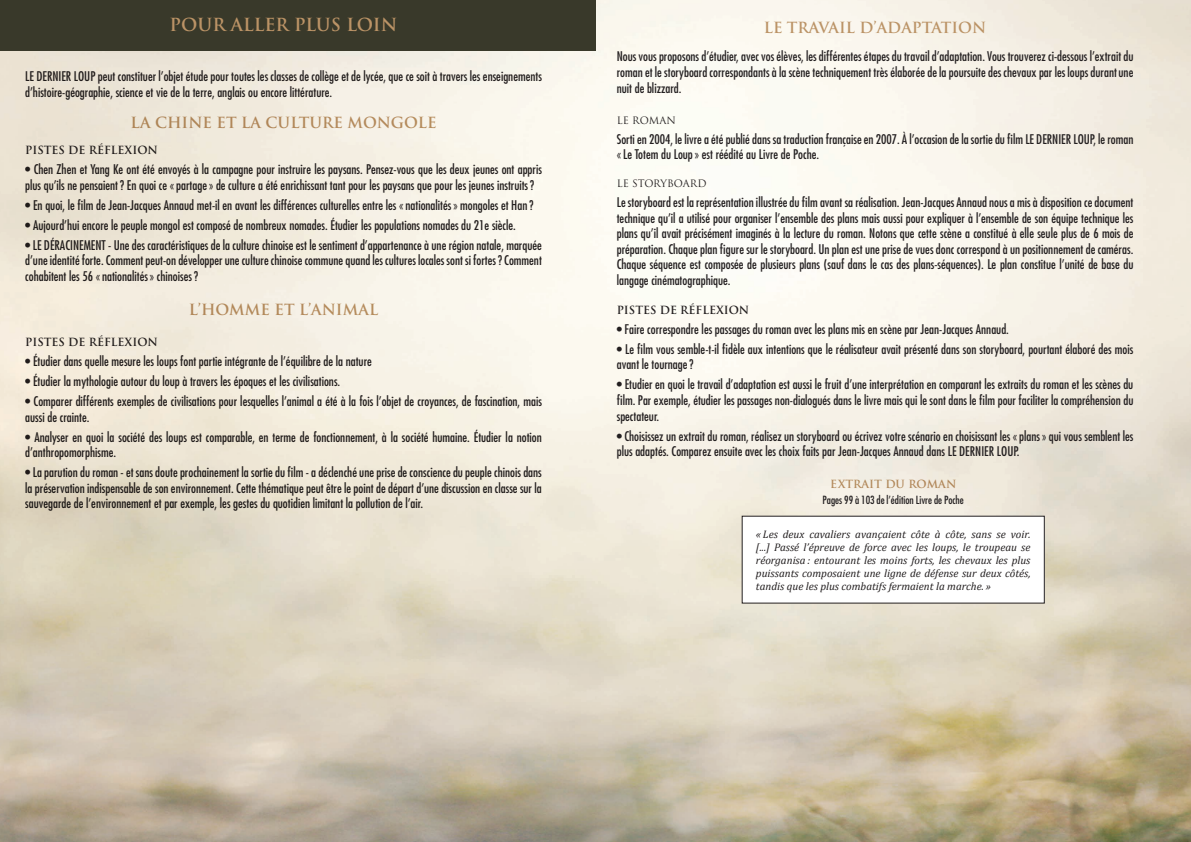
<style>
.page{position:relative;width:1191px;height:842px;background:#fff}
.page>*{position:absolute;margin:0;border:0;box-sizing:border-box;transform-origin:0 0}
.t1{font:700 17.6px "Trajan Pro";color:#bb9366}
.t2{font:700 15px "Trajan Pro";color:#bb9366}
.t3{font:condensed 13px/15.6px "Futura";color:#231f20}
.t4{font:italic 11px/13.2px "Cambria";color:#231f20;text-align:justify}
.t5{font:700 11px "Trajan Pro";color:#231f20}
.t6{font:condensed 11px "Futura";color:#231f20}
.t7{font:700 11px "Trajan Pro";color:#bb9366}
.t8{font:10px "Trajan Pro";color:#231f20}
</style>
<div class="page">
<img style="left:0;top:0;width:1191px;height:842px">
<div style="left:0;top:0;width:595px;height:50px;background:#39392a"></div>
<div style="left:742px;top:516px;width:302px;height:87px;background:#fff"></div>
<p class="t1" style="left:170px;top:14px;width:229px">POUR ALLER PLUS LOIN</p>
<p class="t3" style="left:25px;top:68px;width:518px">LE DERNIER LOUP peut constituer l’objet étude pour toutes les classes de collège et de lycée, que ce soit à travers les enseignements d’histoire-géographie, science et vie de la terre, anglais ou encore littérature.</p>
<p class="t2" style="left:131px;top:113px;width:307px">LA CHINE ET LA CULTURE MONGOLE</p>
<p class="t5" style="left:25px;top:143px;width:134px">PISTES DE RÉFLEXION</p>
<p class="t3" style="left:25px;top:162px;width:518px">• Chen Zhen et Yang Ke ont été envoyés à la campagne pour instruire les paysans. Pensez-vous que les deux jeunes ont appris plus qu’ils ne pensaient? En quoi ce «partage» de culture a été enrichissant tant pour les paysans que pour les jeunes instruits?</p>
<p class="t3" style="left:25px;top:197px;width:510px">• En quoi, le film de Jean-Jacques Annaud met-il en avant les différences culturelles entre les «nationalités» mongoles et Han?</p>
<p class="t3" style="left:25px;top:217px;width:492px">• Aujourd’hui encore le peuple mongol est composé de nombreux nomades. Étudier les populations nomades du 21e siècle.</p>
<p class="t3" style="left:25px;top:237px;width:518px;text-align:justify">• LE DÉRACINEMENT - Une des caractéristiques de la culture chinoise est le sentiment d’appartenance à une région natale, marquée d’une identité forte. Comment peut-on développer une culture chinoise commune quand les cultures locales sont si fortes? Comment cohabitent les 56 «nationalités» chinoises?</p>
<p class="t2" style="left:189px;top:300px;width:191px">L’HOMME ET L’ANIMAL</p>
<p class="t5" style="left:25px;top:335px;width:134px">PISTES DE RÉFLEXION</p>
<p class="t3" style="left:25px;top:353px;width:348px">• Étudier dans quelle mesure les loups font partie intégrante de l’équilibre de la nature</p>
<p class="t3" style="left:25px;top:373px;width:316px">• Étudier la mythologie autour du loup à travers les époques et les civilisations.</p>
<p class="t3" style="left:25px;top:393px;width:518px">• Comparer différents exemples de civilisations pour lesquelles l’animal a été à la fois l’objet de croyances, de fascination, mais aussi de crainte.</p>
<p class="t3" style="left:25px;top:429px;width:518px">• Analyser en quoi la société des loups est comparable, en terme de fonctionnement, à la société humaine. Étudier la notion d’anthropomorphisme.</p>
<p class="t3" style="left:25px;top:464px;width:518px;text-align:justify">• La parution du roman - et sans doute prochainement la sortie du film - a déclenché une prise de conscience du peuple chinois dans la préservation indispensable de son environnement. Cette thématique peut être le point de départ d’une discussion en classe sur la sauvegarde de l’environnement et par exemple, les gestes du quotidien limitant la pollution de l’air.</p>
<p class="t2" style="left:764px;top:18px;width:224px">LE TRAVAIL D’ADAPTATION</p>
<p class="t3" style="left:617px;top:49px;width:518px;text-align:justify">Nous vous proposons d’étudier, avec vos élèves, les différentes étapes du travail d’adaptation. Vous trouverez ci-dessous l’extrait du roman et le storyboard correspondants à la scène techniquement très élaborée de la poursuite des chevaux par les loups durantune nuit de blizzard.</p>
<p class="t8" style="left:617px;top:114px;width:61px">LE ROMAN</p>
<p class="t3" style="left:617px;top:131px;width:518px">Sorti en 2004, le livre a été publié dans sa traduction française en 2007. À l’occasion de la sortie du film LE DERNIER LOUP, le roman «Le Totem du Loup» est réédité au Livre de Poche.</p>
<p class="t8" style="left:617px;top:177px;width:91px">LE STORYBOARD</p>
<p class="t3" style="left:617px;top:194px;width:518px;text-align:justify">Le storyboard est la représentation illustrée du film avant sa réalisation. Jean-Jacques Annaud nous a mis à disposition ce document technique qu’il a utilisé pour organiser l’ensemble des plans mais aussi pour expliquer à l’ensemble de son équipe technique les plans qu’il avait précisément imaginés à la lecture du roman. Notons que cette scène a constitué à elle seule plus de 6 mois de préparation. Chaque plan figure sur le storyboard. Un plan est une prise de vues donc correspond à un positionnement de caméras.<br>Chaque séquence est composée de plusieurs plans (sauf dans le cas des plans-séquences). Le plan constitue l’unité de base du langage cinématographique.</p>
<p class="t5" style="left:617px;top:303px;width:134px">PISTES DE RÉFLEXION</p>
<p class="t3" style="left:617px;top:321px;width:394px">• Faire correspondre les passages du roman avec les plans mis en scène par Jean-Jacques Annaud.</p>
<p class="t3" style="left:617px;top:341px;width:518px">• Le film vous semble-t-il fidèle aux intentions que le réalisateur avait présenté dans son storyboard, pourtant élaboré des mois avant le tournage?</p>
<p class="t3" style="left:617px;top:377px;width:518px;text-align:justify">• Etudier en quoi le travail d’adaptation est aussi le fruit d’une interprétation en comparant les extraits du roman et les scènes du film. Par exemple, étudier les passages non-dialogués dans le livre mais qui le sont dans le film pour faciliter la compréhension du spectateur.</p>
<p class="t3" style="left:617px;top:428px;width:518px">• Choisissez un extrait du roman, réalisez un storyboard ou écrivez votre scénario en choisissant les «plans» qui vous semblent les plus adaptés. Comparez ensuite avec les choix faits par Jean-Jacques Annaud dans LE DERNIER LOUP.</p>
<p class="t7" style="left:830px;top:477px;width:127px">EXTRAIT DU ROMAN</p>
<p class="t6" style="left:822px;top:493px;width:143px">Pages 99 à 103 de l’édition Livre de Poche</p>
<p class="t4" style="left:756px;top:527px;width:276px">« Les deux cavaliers avançaient côte à côte, sans se voir. [...] Passé l’épreuve de force avec les loups, le troupeau se réorganisa : entourant les moins forts, les chevaux les plus puissants composaient une ligne de défense sur deux côtés, tandis que les plus combatifs fermaient la marche. »</p>
</div>
